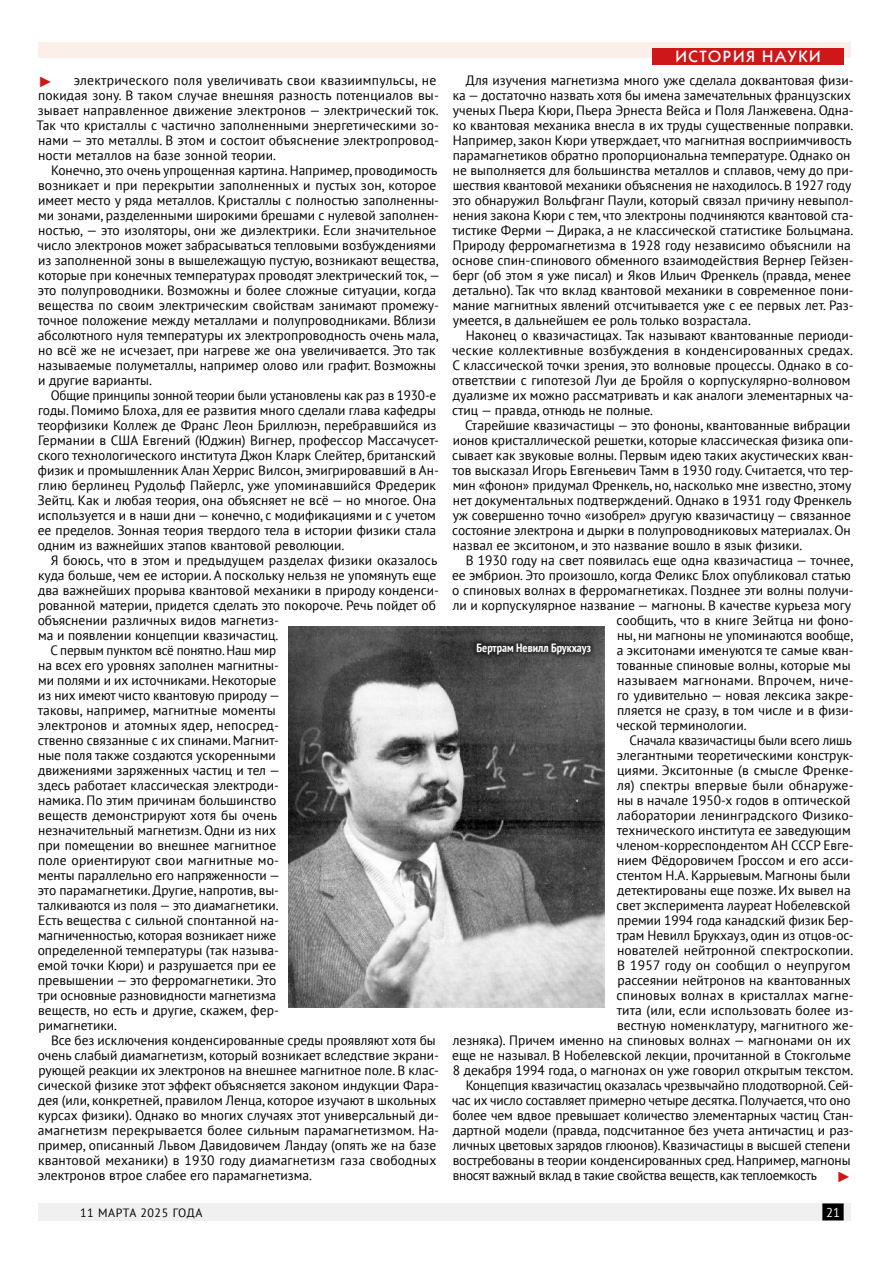
<style>
.page{position:relative;width:893px;height:1263px;background:#fff}
.page>*{position:absolute;margin:0;border:0;box-sizing:border-box;transform-origin:0 0}
.Рубрика_сверху{font:500 16.5px "Kabel C";letter-spacing:.1em;color:#fff}
.t1{font:15px "Arial";color:#cd1719}
.t2{font:13.5px/15px "PT Sans";color:#000}
.t3{font:13.5px "PT Sans";letter-spacing:.02em;color:#000}
.t4{font:12.75px "PT Sans";color:#fff}
.Подпись_к_рисунку{font:700 condensed 12px "PT Sans";color:#fff}
.t5{font:12px "PT Sans";letter-spacing:.05em;color:#000}
</style>
<div class="page">
<div style="left:38px;top:1203px;width:812px;height:17px;background:#f0f0f0"></div>
<div style="left:823px;top:1204px;width:20px;height:16px;background:#000"></div>
<div style="left:822px;top:1203px;width:22px;height:17px;border:2px solid #000"></div>
<div style="left:38px;top:43px;width:812px;height:15px;background:#fcefea"></div>
<div style="left:652px;top:49px;width:192px;height:16px;background:#cd1719"></div>
<img style="left:288px;top:626px;width:316px;height:382px">
<div style="left:469px;top:636px;width:129px;height:26px;background:#000;opacity:.75"></div>
<div style="left:473px;top:639px;width:121px;height:19px;background:#000;opacity:.75"></div>
<p class="t1" style="left:38px;top:72px;width:16px">►</p>
<p class="t2" style="left:37px;top:73px;width:404px;text-indent:37px">электрического поля увеличивать свои квазиимпульсы, не покидая зону. В таком случае внешняя разность потенциалов вы&shy;зывает направленное движение электронов — электрический ток.<br>Так что кристаллы с частично заполненными энергетическими зо&shy;нами — это металлы. В этом и состоит объяснение электропровод&shy;ности металлов на базе зонной теории.</p>
<p class="t2" style="left:38px;top:163px;width:404px;text-indent:14px">Конечно, это очень упрощенная картина. Например, проводимость возникает и при перекрытии заполненных и пустых зон, которое имеет место у ряда металлов. Кристаллы с полностью заполненны&shy;ми зонами, разделенными широкими брешами с нулевой заполнен&shy;ностью, — это изоляторы, они же диэлектрики. Если значительное число электронов может забрасываться тепловыми возбуждениями из заполненной зоны в вышележащую пустую, возникают вещества, которые при конечных температурах проводят электрический ток, — это полупроводники. Возможны и более сложные ситуации, когда вещества по своим электрическим свойствам занимают промежу&shy;точное положение между металлами и полупроводниками. Вблизи абсолютного нуля температуры их электропроводность очень мала, но всё же не исчезает, при нагреве же она увеличивается. Это так называемые полуметаллы, например олово или графит. Возможны и другие варианты.</p>
<p class="t2" style="left:38px;top:388px;width:403px;text-indent:13px">Общие принципы зонной теории были установлены как раз в 1930-е годы. Помимо Блоха, для ее развития много сделали глава кафедры теорфизики Коллеж де Франс Леон Бриллюэн, перебравшийся из Германии в США Евгений (Юджин) Вигнер, профессор Массачусет&shy;ского технологического института Джон Кларк Слейтер, британский физик и промышленник Алан Херрис Вилсон, эмигрировавший в Ан&shy;глию берлинец Рудольф Пайерлс, уже упоминавшийся Фредерик Зейтц. Как и любая теория, она объясняет не всё — но многое. Она используется и в наши дни — конечно, с модификациями и с учетом ее пределов. Зонная теория твердого тела в истории физики стала одним из важнейших этапов квантовой революции.</p>
<p class="t2" style="left:38px;top:553px;width:403px;text-indent:13px">Я боюсь, что в этом и предыдущем разделах физики оказалось куда больше, чем ее истории. А поскольку нельзя не упомянуть еще два важнейших прорыва квантовой механики в природу конденси&shy;рованной материи, придется сделать это покороче. Речь пойдет об объяснении различных видов магнетиз-<br>ма и появлении концепции квазичастиц.</p>
<p class="t2" style="left:38px;top:643px;width:244px;text-indent:13px">С первым пунктом всё понятно. Наш мир на всех его уровнях заполнен магнитны&shy;ми полями и их источниками. Некоторые из них имеют чисто квантовую природу — таковы, например, магнитные моменты электронов и атомных ядер, непосред&shy;ственно связанные с их спинами. Магнит&shy;ные поля также создаются ускоренными движениями заряженных частиц и тел — здесь работает классическая электроди&shy;намика. По этим причинам большинство веществ демонстрируют хотя бы очень незначительный магнетизм. Одни из них при помещении во внешнее магнитное поле ориентируют свои магнитные мо&shy;менты параллельно его напряженности — это парамагнетики. Другие, напротив, вы&shy;талкиваются из поля — это диамагнетики.<br>Есть вещества с сильной спонтанной на&shy;магниченностью, которая возникает ниже определенной температуры (так называ&shy;емой точки Кюри) и разрушается при ее превышении — это ферромагнетики. Это три основные разновидности магнетизма веществ, но есть и другие, скажем, фер&shy;римагнетики.</p>
<p class="t2" style="left:38px;top:1033px;width:403px;text-indent:13px">Все без исключения конденсированные среды проявляют хотя бы очень слабый диамагнетизм, который возникает вследствие экрани&shy;рующей реакции их электронов на внешнее магнитное поле. В клас&shy;сической физике этот эффект объясняется законом индукции Фара&shy;дея (или, конкретней, правилом Ленца, которое изучают в школьных курсах физики). Однако во многих случаях этот универсальный ди&shy;амагнетизм перекрывается более сильным парамагнетизмом. На&shy;пример, описанный Львом Давидовичем Ландау (опять же на базе квантовой механики) в 1930 году диамагнетизм газа свободных электронов втрое слабее его парамагнетизма.</p>
<p class="Рубрика_сверху" style="left:675px;top:47px;width:147px">ИСТОРИЯ НАУКИ</p>
<p class="t2" style="left:452px;top:73px;width:403px;text-indent:14px">Для изучения магнетизма много уже сделала доквантовая физи&shy;ка — достаточно назвать хотя бы имена замечательных французских ученых Пьера Кюри, Пьера Эрнеста Вейса и Поля Ланжевена. Одна&shy;ко квантовая механика внесла в их труды существенные поправки.<br>Например, закон Кюри утверждает, что магнитная восприимчивость парамагнетиков обратно пропорциональна температуре. Однако он не выполняется для большинства металлов и сплавов, чему до при&shy;шествия квантовой механики объяснения не находилось. В 1927 году это обнаружил Вольфганг Паули, который связал причину невыпол&shy;нения закона Кюри с тем, что электроны подчиняются квантовой ста&shy;тистике Ферми — Дирака, а не классической статистике Больцмана.<br>Природу ферромагнетизма в 1928 году независимо объяснили на основе спин-спинового обменного взаимодействия Вернер Гейзен&shy;берг (об этом я уже писал) и Яков Ильич Френкель (правда, менее детально). Так что вклад квантовой механики в современное пони&shy;мание магнитных явлений отсчитывается уже с ее первых лет. Раз&shy;умеется, в дальнейшем ее роль только возрастала.</p>
<p class="t2" style="left:452px;top:328px;width:403px;text-indent:14px">Наконец о квазичастицах. Так называют квантованные периоди&shy;ческие коллективные возбуждения в конденсированных средах.<br>С классической точки зрения, это волновые процессы. Однако в со&shy;ответствии с гипотезой Луи де Бройля о корпускулярно-волновом дуализме их можно рассматривать и как аналоги элементарных ча&shy;стиц — правда, отнюдь не полные.</p>
<p class="t2" style="left:452px;top:418px;width:403px;text-indent:13px">Старейшие квазичастицы — это фононы, квантованные вибрации ионов кристаллической решетки, которые классическая физика опи&shy;сывает как звуковые волны. Первым идею таких акустических кван&shy;тов высказал Игорь Евгеньевич Тамм в 1930 году. Считается, что тер&shy;мин «фонон» придумал Френкель, но, насколько мне известно, этому нет документальных подтверждений. Однако в 1931 году Френкель уж совершенно точно «изобрел» другую квазичастицу — связанное состояние электрона и дырки в полупроводниковых материалах. Он назвал ее экситоном, и это название вошло в язык физики.</p>
<p class="t2" style="left:466px;top:553px;width:389px">В 1930 году на свет появилась еще одна квазичастица — точнее,</p>
<p class="t2" style="left:452px;top:568px;width:400px">ее эмбрион. Это произошло, когда Феликс Блох опубликовал статью</p>
<p class="t2" style="left:452px;top:583px;width:403px">о спиновых волнах в ферромагнетиках. Позднее эти волны получи-</p>
<p class="t2" style="left:453px;top:598px;width:400px">ли и корпускулярное название — магноны. В качестве курьеза могу</p>
<p class="t2" style="left:617px;top:613px;width:239px">сообщить, что в книге Зейтца ни фоно-</p>
<p class="t2" style="left:617px;top:628px;width:238px">ны, ни магноны не упоминаются вообще,</p>
<p class="t2" style="left:617px;top:643px;width:238px">а экситонами именуются те самые кван-</p>
<p class="t2" style="left:617px;top:658px;width:235px">тованные спиновые волны, которые мы</p>
<p class="t3" style="left:617px;top:672px;width:238px">называем магнонами. Впрочем, ниче-</p>
<p class="t2" style="left:617px;top:688px;width:238px">го удивительно — новая лексика закре-</p>
<p class="t2" style="left:617px;top:703px;width:238px">пляется не сразу, в том числе и в физи-</p>
<p class="t2" style="left:616px;top:718px;width:132px">ческой терминологии.</p>
<p class="t2" style="left:452px;top:733px;width:403px;text-align:right">Сначала квазичастицы были всего лишь<br>элегантными теоретическими конструк-<br>циями. Экситонные (в смысле Френке-<br>ля) спектры впервые были обнаруже-<br>ны в начале 1950-х годов в оптической<br>лаборатории ленинградского Физико-<br>технического института ее заведующим<br>членом-корреспондентом АН СССР Евге-<br>нием Фёдоровичем Гроссом и его асси-<br>стентом Н.А. Каррыевым. Магноны были<br>детектированы еще позже. Их вывел на<br>свет эксперимента лауреат Нобелевской<br>премии 1994 года канадский физик Бер-<br>трам Невилл Брукхауз, один из отцов-ос-<br>нователей нейтронной спектроскопии.<br>В 1957 году он сообщил о неупругом<br>рассеянии нейтронов на квантованных<br>спиновых волнах в кристаллах магне-<br>тита (или, если использовать более из-<br>вестную номенклатуру, магнитного же-<br>лезняка). Причем именно на спиновых волнах — магнонами он их еще не называл. В Нобелевской лекции, прочитанной в Стокгольме 8 декабря 1994 года, о магнонах он уже говорил открытым текстом.</p>
<p class="t2" style="left:452px;top:1078px;width:403px;text-indent:14px">Концепция квазичастиц оказалась чрезвычайно плодотворной. Сей&shy;час их число составляет примерно четыре десятка. Получается, что оно более чем вдвое превышает количество элементарных частиц Стан&shy;дартной модели (правда, подсчитанное без учета античастиц и раз&shy;личных цветовых зарядов глюонов). Квазичастицы в высшей степени востребованы в теории конденсированных сред. Например, магноны вносят важный вклад в такие свойства веществ, как теплоемкость</p>
<p class="Подпись_к_рисунку" style="left:476px;top:640px;width:116px">Бертрам Невилл Брукхауз</p>
<p class="t1" style="left:837px;top:1166px;width:16px">►</p>
<p class="t5" style="left:80px;top:1205px;width:124px">11 МАРТА 2025 ГОДА</p>
<p class="t4" style="left:826px;top:1204px;width:15px">21</p>
</div>
